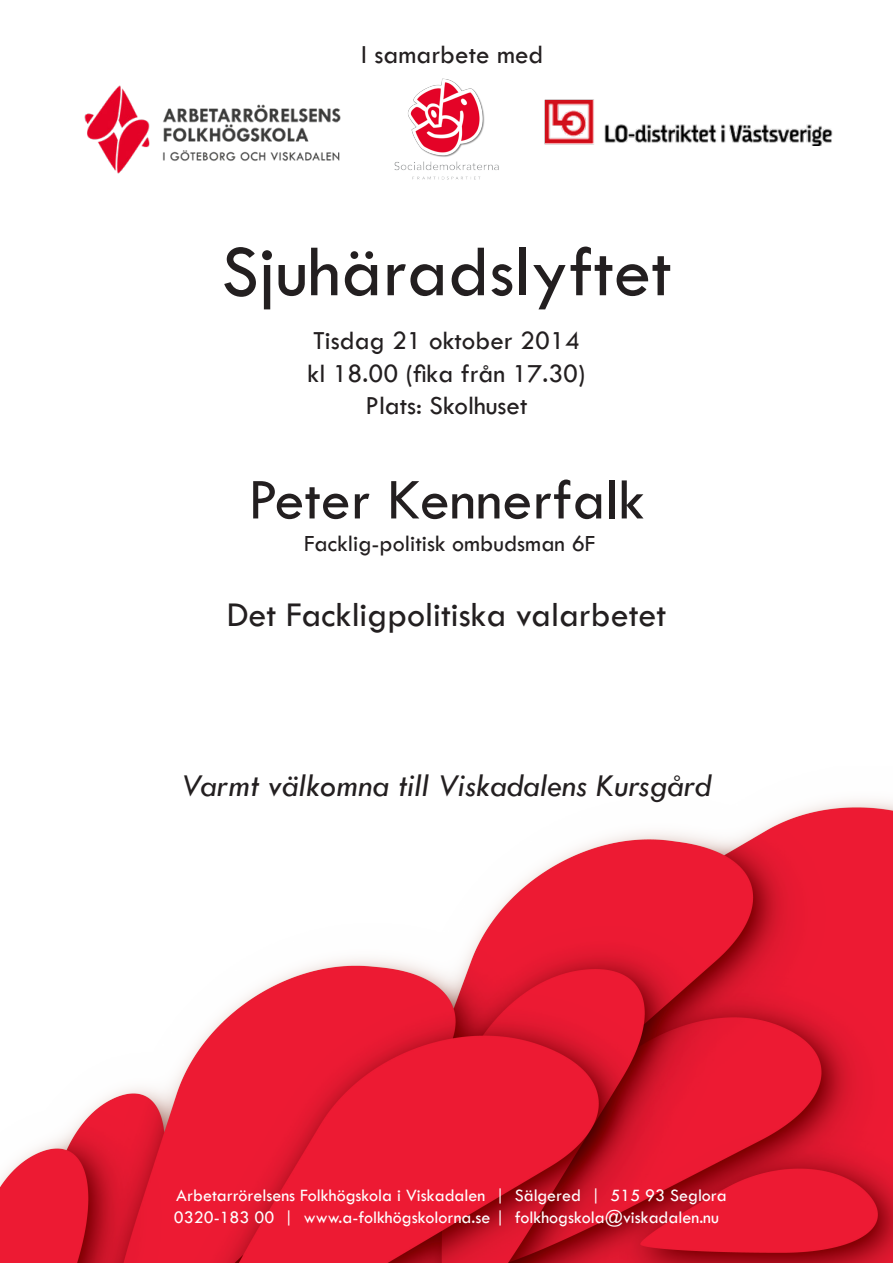
<style>
.page{position:relative;width:893px;height:1263px;background:#fff}
.page>*{position:absolute;margin:0;border:0;box-sizing:border-box;transform-origin:0 0}
.t1{font:75px "Tw Cen";color:#231f20}
.t2{font:60px "Tw Cen";color:#231f20}
.t3{font:36px "Tw Cen";color:#231f20}
.t4{font:italic 33px "Tw Cen";color:#231f20}
.t5{font:27px "Tw Cen";color:#231f20}
.t6{font:24px "Tw Cen";color:#231f20}
.t7{font:18px "Tw Cen";color:#fff}
</style>
<div class="page">
<img style="left:85px;top:85px;width:255px;height:89px">
<img style="left:544px;top:99px;width:289px;height:47px">
<img style="left:0;top:800px;width:893px;height:463px">
<img style="left:394px;top:78px;width:105px;height:102px">
<p class="t5" style="left:361px;top:38px;width:184px">I samarbete med</p>
<p class="t1" style="left:221px;top:226px;width:452px">Sjuhäradslyftet</p>
<p class="t5" style="left:313px;top:324px;width:268px">Tisdag 21 oktober 2014</p>
<p class="t5" style="left:308px;top:357px;width:279px">kl 18.00 (fika från 17.30)</p>
<p class="t5" style="left:365px;top:389px;width:163px">Plats: Skolhuset</p>
<p class="t2" style="left:248px;top:463px;width:398px">Peter Kennerfalk</p>
<p class="t6" style="left:304px;top:529px;width:293px">Facklig-politisk ombudsman 6F</p>
<p class="t3" style="left:227px;top:593px;width:441px">Det Fackligpolitiska valarbetet</p>
<p class="t4" style="left:181px;top:765px;width:532px">Varmt välkomna till Viskadalens Kursgård</p>
<p class="t7" style="left:176px;top:1185px;width:552px">Arbetarrörelsens Folkhögskola i Viskadalen | Sälgered | 515 93 Seglora</p>
<p class="t7" style="left:174px;top:1206px;width:547px">0320-183 00 | www.a-folkhögskolorna.se | folkhogskola@viskadalen.nu</p>
</div>
